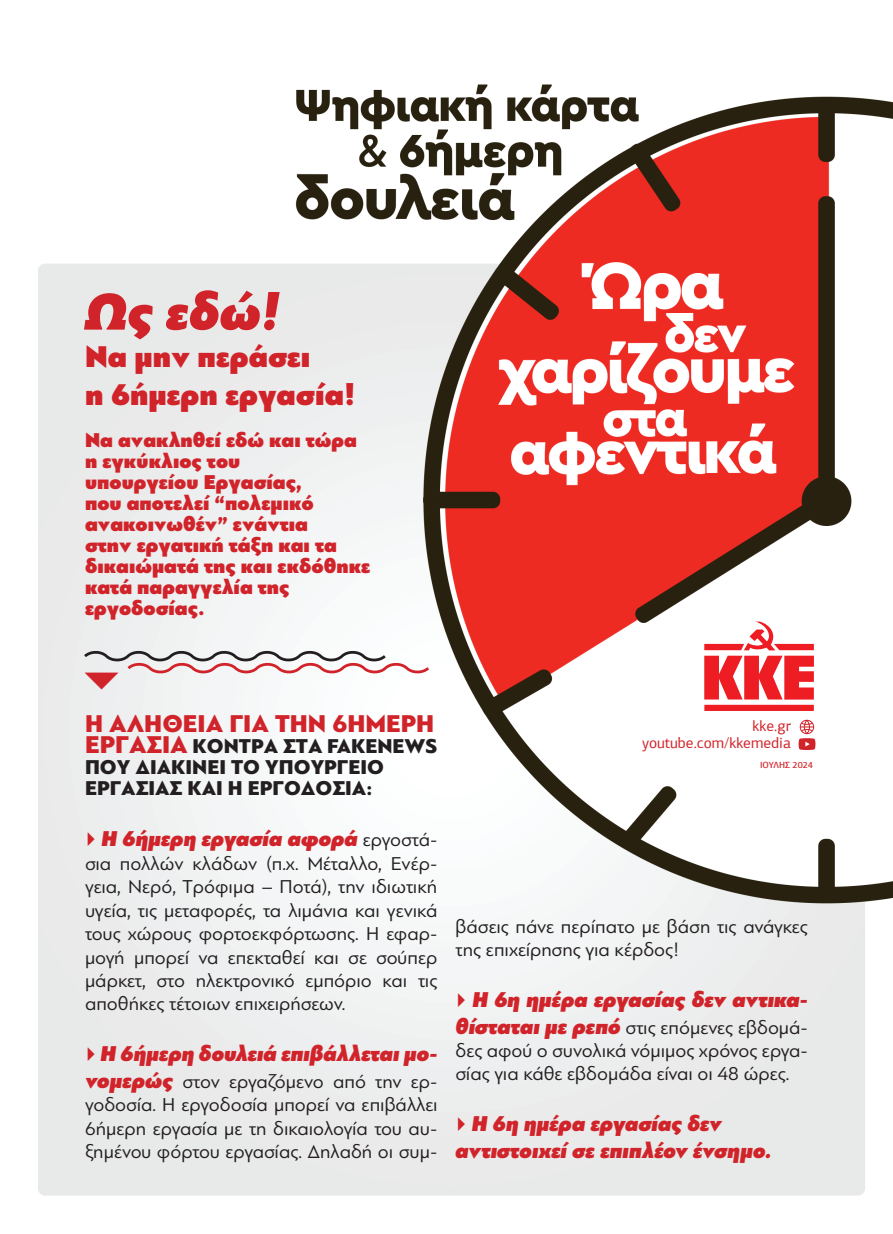
<style>
.page{position:relative;width:893px;height:1234px;background:#fff}
.page>*{position:absolute;margin:0;border:0;box-sizing:border-box;transform-origin:0 0}
.t1{font:italic 900 54px "PF Bague Sans Pro";color:#d1232a}
.t2{font:48px "PF Agora Serif Pro";color:#d1232a}
.t3{font:900 31.5px "PF Bague Sans Pro";color:#d1232a}
.t4{font:900 25.5px "PF Bague Sans Pro";color:#d1232a}
.t5{font:italic 900 22.5px "PF Bague Sans Pro";color:#d1232a}
.t6{font:900 21px/21px "PF Bague Sans Pro";color:#d1232a}
.t7{font:900 21px/21px "PF Bague Sans Pro";color:#231f20}
.t8{font:19.5px/23.4px "PF Bague Sans Pro";color:#231f20;text-align:justify}
.t9{font:15.3px "PF Agora Sans Pro";color:#d1232a}
.t10{font:500 8.85px "PF Agora Sans Pro";color:#d1232a}
.s1{font-size:25.5px;color:#d1232a}
.s2{font-family:"PF Agora Serif Pro";font-weight:400;font-style:normal;font-size:19.5px}
.s3{font-weight:400;font-style:normal;font-size:19.5px;color:#231f20}
.s4{font-weight:900;font-style:italic;font-size:22.5px;color:#d1232a}
</style>
<div class="page">
<img style="left:38px;top:84px;width:855px;height:1112px">
<svg style="left:81px;top:647px;width:351px;height:30px"></svg>
<div style="left:704px;top:704px;width:110px;height:6px;background:#ee1d23"></div>
<svg style="left:704px;top:621px;width:110px;height:78px"></svg>
<svg style="left:799px;top:719px;width:16px;height:30px"></svg>
<p class="t1" style="left:85px;top:277px;width:197px">Ως εδώ!</p>
<p class="t3" style="left:85px;top:336px;width:227px">Να μην περάσει</p>
<p class="t3" style="left:85px;top:374px;width:272px">η 6ήμερη εργασία!</p>
<p class="t6" style="left:85px;top:430px;width:274px">Να ανακληθεί εδώ και τώρα</p>
<p class="t6" style="left:85px;top:451px;width:157px">η εγκύκλιος του</p>
<p class="t6" style="left:85px;top:472px;width:218px">υπουργείου Εργασίας,</p>
<p class="t6" style="left:85px;top:493px;width:287px">που αποτελεί “πολεμικό ανακοινωθέν” ενάντια<br>στην εργατική τάξη και τα δικαιώματά της και εκδόθηκε κατά παραγγελία της εργοδοσίας.</p>
<p class="t2" style="left:130px;top:666px;width:30px;rotate:90deg">▶</p>
<p class="t4" style="left:85px;top:707px;width:351px">Η ΑΛΉΘΕΙΑ ΓΙΑ ΤΗΝ 6ΉΜΕΡΗ</p>
<p class="t7" style="left:85px;top:736px;width:354px"><span class="s1">ΕΡΓΑΣΊΑ</span> ΚΌΝΤΡΑ ΣΤΑ FAKENEWS<br>ΠΟΥ ΔΙΑΚΙΝΕΊ ΤΟ ΥΠΟΥΡΓΕΊΟ<br>ΕΡΓΑΣΊΑΣ ΚΑΙ Η ΕΡΓΟΔΟΣΊΑ:</p>
<p class="t5" style="left:85px;top:824px;width:354px"><span class="s2">▶</span> Η 6ήμερη εργασία αφορά <span class="s3">εργοστά-</span></p>
<p class="t8" style="left:85px;top:851px;width:354px">σια πολλών κλάδων (π.χ. Mέταλλο, Eνέρ&shy;γεια, Nερό, Tρόφιμα – Ποτά), την ιδιωτική υγεία, τις μεταφορές, τα λιμάνια και γενικά τους χώρους φορτοεκφόρτωσης. Η εφαρ&shy;μογή μπορεί να επεκταθεί και σε σούπερ μάρκετ, στο ηλεκτρονικό εμπόριο και τις αποθήκες τέτοιων επιχειρήσεων.</p>
<p class="t5" style="left:85px;top:1038px;width:354px"><span class="s2">▶</span> Η 6ήμερη δουλειά επιβάλλεται μο-</p>
<p class="t8" style="left:85px;top:1069px;width:354px"><span class="s4">νομερώς</span> στον εργαζόμενο από την ερ&shy;γοδοσία. Η εργοδοσία μπορεί να επιβάλλει 6ήμερη εργασία με τη δικαιολογία του αυ&shy;ξημένου φόρτου εργασίας. Δηλαδή οι συμ-</p>
<p class="t9" style="left:753px;top:716px;width:40px">kke.gr</p>
<p class="t9" style="left:642px;top:733px;width:150px">youtube.com/kkemedia</p>
<p class="t10" style="left:760px;top:759px;width:55px">ΙΟΥΛΗΣ 2024</p>
<p class="t8" style="left:455px;top:914px;width:354px">βάσεις πάνε περίπατο με βάση τις ανάγκες της επιχείρησης για κέρδος!</p>
<p class="t5" style="left:455px;top:984px;width:354px"><span class="s2">▶</span> Η 6η ημέρα εργασίας δεν αντικα-</p>
<p class="t8" style="left:455px;top:1015px;width:354px"><span class="s4">θίσταται με ρεπό</span> στις επόμενες εβδομά&shy;δες αφού ο συνολικά νόμιμος χρόνος εργα&shy;σίας για κάθε εβδομάδα είναι οι 48 ώρες.</p>
<p class="t5" style="left:455px;top:1108px;width:268px"><span class="s2">▶</span> Η 6η ημέρα εργασίας δεν</p>
<p class="t5" style="left:455px;top:1135px;width:318px">αντιστοιχεί σε επιπλέον ένσημο.</p>
</div>
